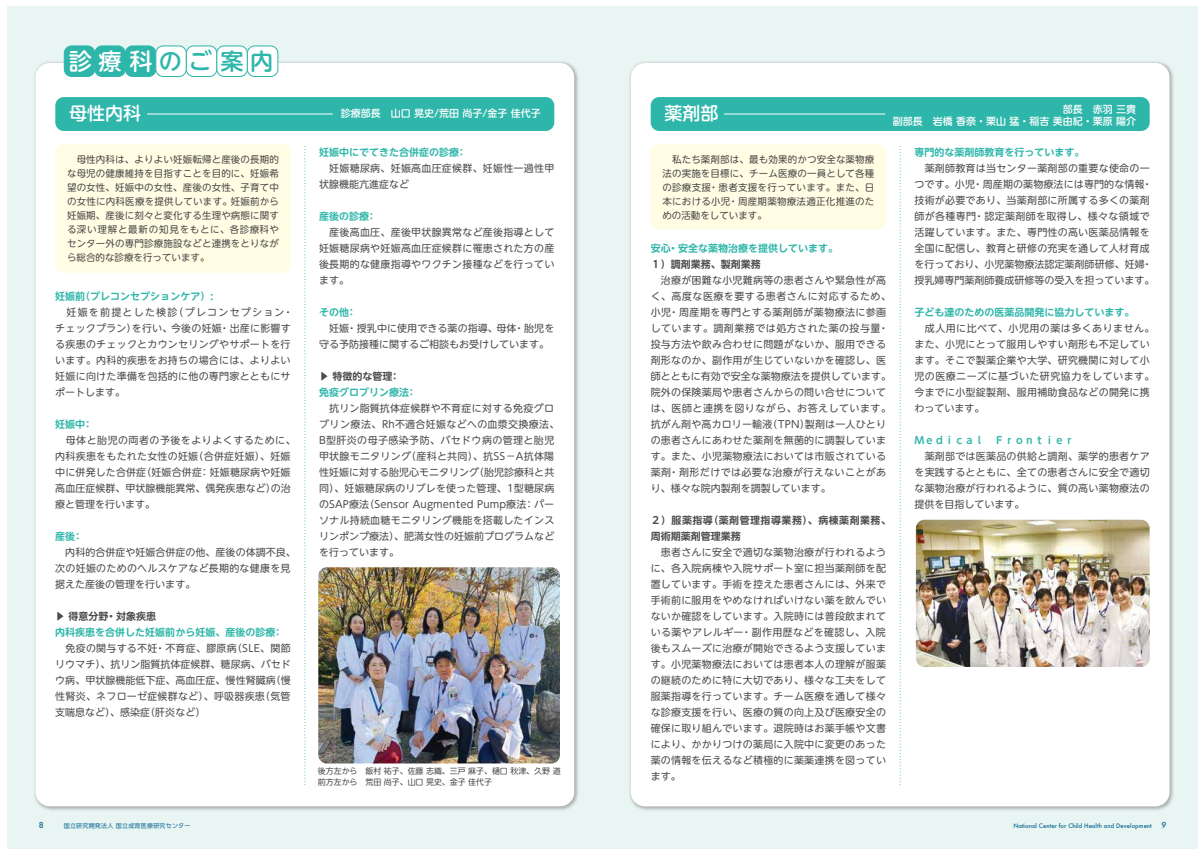
<style>
.page{position:relative;width:1204px;height:855px;background:#fff}
.page>*{position:absolute;margin:0;border:0;box-sizing:border-box;transform-origin:0 0}
.t1{font:500 23.1px "UD Shin M Go Pro";letter-spacing:.28em;color:#2eb6aa}
.t2{font:500 18px "UD Shin M Go Pro";color:#fff}
.t3{font:10px/16px "UD Shin M Go Pro";letter-spacing:.025em;color:#4c4948}
.t4{font:700 10px "UD Shin M Go Pro De";color:#2eb6aa}
.t5{font:10px/16px "UD Shin M Go Pro";color:#4c4948}
.t6{font:500 10px/12px "UD Shin M Go Pro";color:#fff;text-align:right}
.t7{font:700 10px/16px "UD Shin M Go Pro De";letter-spacing:.045em;color:#4c4948}
.t8{font:700 10px "UD Shin M Go Pro De";color:#4c4948}
.t9{font:9.5px/14px "UD Shin M Go Pro";letter-spacing:.015em;color:#4c4948;text-align:justify}
.t10{font:8px/11px "UD Shin M Go Pro";letter-spacing:-.01em;color:#4c4948}
.t11{font:500 8px "Futura";color:#106b95}
.t12{font:500 6px "Futura";color:#106b95}
.t13{font:6px "UD Shin Go Pro";letter-spacing:.04em;color:#106b95}
.s1{color:#fff}
.s2{font-size:8px}
</style>
<div class="page">
<div style="left:7px;top:6px;width:1191px;height:842px;background:#e9f5f3"></div>
<div style="left:36px;top:63px;width:538px;height:743px;background:#fff;border-radius:14px"></div>
<div style="left:631px;top:63px;width:538px;height:743px;background:#fff;border-radius:14px"></div>
<div style="left:55px;top:144px;width:236px;height:129px;background:#fffde4;border-radius:9px"></div>
<div style="left:651px;top:144px;width:235px;height:85px;background:#fffde4;border-radius:9px"></div>
<svg style="left:304px;top:146px;width:1px;height:639px"></svg>
<div style="left:64px;top:46px;width:31px;height:30px;background:#2eb6aa;border-radius:7px"></div>
<div style="left:64px;top:46px;width:31px;height:31px;border:1px solid #2eb6aa;border-radius:7px"></div>
<div style="left:95px;top:46px;width:30px;height:30px;background:#2eb6aa;border-radius:7px"></div>
<div style="left:94px;top:46px;width:32px;height:31px;border:1px solid #2eb6aa;border-radius:7px"></div>
<div style="left:125px;top:46px;width:31px;height:30px;background:#2eb6aa;border-radius:7px"></div>
<div style="left:125px;top:46px;width:31px;height:31px;border:1px solid #2eb6aa;border-radius:7px"></div>
<div style="left:156px;top:46px;width:30px;height:30px;background:#fff;border-radius:7px"></div>
<div style="left:155px;top:46px;width:32px;height:31px;border:1px solid #2eb6aa;border-radius:7px"></div>
<div style="left:186px;top:46px;width:31px;height:30px;background:#fff;border-radius:7px"></div>
<div style="left:186px;top:46px;width:31px;height:31px;border:1px solid #2eb6aa;border-radius:7px"></div>
<div style="left:217px;top:46px;width:30px;height:30px;background:#fff;border-radius:7px"></div>
<div style="left:216px;top:46px;width:32px;height:31px;border:1px solid #2eb6aa;border-radius:7px"></div>
<div style="left:247px;top:46px;width:31px;height:30px;background:#fff;border-radius:7px"></div>
<div style="left:247px;top:46px;width:31px;height:31px;border:1px solid #2eb6aa;border-radius:7px"></div>
<div style="left:55px;top:97px;width:499px;height:34px;background:#2eb6aa;border-radius:9px"></div>
<hr style="left:147px;top:114px;width:186px;height:1px;background:#fff">
<div style="left:651px;top:97px;width:498px;height:34px;background:#2eb6aa;border-radius:9px"></div>
<hr style="left:724px;top:114px;width:161px;height:1px;background:#fff">
<svg style="left:900px;top:146px;width:1px;height:639px"></svg>
<img style="left:916px;top:519px;width:233px;height:147px">
<img style="left:318px;top:567px;width:242px;height:196px">
<h1 class="t1" style="left:69px;top:43px;width:206px"><span class="s1">診療科</span>のご案内</h1>
<h2 class="t2" style="left:69px;top:99px;width:92px">母性内科　</h2>
<p class="t6" style="left:341px;top:106px;width:201px">診療部長　山口 晃史/荒田 尚子/金子 佳代子</p>
<h2 class="t2" style="left:664px;top:99px;width:73px">薬剤部　</h2>
<p class="t6" style="left:893px;top:102px;width:245px">部長　赤羽 三貴<br>副部長　岩橋 香奈・栗山 猛・稲吉 美由紀・栗原 陽介</p>
<p class="t9" style="left:67px;top:152px;width:214px">　母性内科は、よりよい妊娠転帰と産後の長期的な母児の健康維持を目指すことを目的に、妊娠希望の女性、妊娠中の女性、産後の女性、子育て中の女性に内科医療を提供しています。妊娠前から妊娠期、産後に刻々と変化する生理や病態に関する深い理解と最新の知見をもとに、各診療科やセンター外の専門診療施設などと連携をとりながら総合的な診療を行っています。</p>
<p class="t4" style="left:55px;top:288px;width:159px">妊娠前（プレコンセプションケア）:</p>
<p class="t3" style="left:55px;top:303px;width:239px">　妊娠を前提とした検診（プレコンセプション・チェックプラン）を行い、今後の妊娠・出産に影響する疾患のチェックとカウンセリングやサポートを行います。内科的疾患をお持ちの場合には、よりよい妊娠に向けた準備を包括的に他の専門家とともにサポートします。</p>
<p class="t4" style="left:55px;top:416px;width:39px">妊娠中：</p>
<p class="t3" style="left:55px;top:431px;width:242px">　母体と胎児の両者の予後をよりよくするために、内科疾患をもたれた女性の妊娠（合併症妊娠）、妊娠中に併発した合併症（妊娠合併症：妊娠糖尿病や妊娠高血圧症候群、甲状腺機能異常、偶発疾患など）の治療と管理を行います。</p>
<p class="t4" style="left:55px;top:528px;width:29px">産後：</p>
<p class="t5" style="left:55px;top:543px;width:242px">　内科的合併症や妊娠合併症の他、産後の体調不良、次の妊娠のためのヘルスケアなど長期的な健康を見据えた産後の管理を行います。</p>
<p class="t8" style="left:55px;top:608px;width:102px">▶ 得意分野・対象疾患</p>
<p class="t4" style="left:55px;top:624px;width:229px">内科疾患を合併した妊娠前から妊娠、産後の診療：</p>
<p class="t3" style="left:55px;top:639px;width:237px;text-align:justify">　免疫の関与する不妊・不育症、膠原病（SLE、関節リウマチ）、抗リン脂質抗体症候群、糖尿病、バセドウ病、甲状腺機能低下症、高血圧症、慢性腎臓病（慢性腎炎、ネフローゼ症候群など）、呼吸器疾患（気管支喘息など）、感染症（肝炎など）</p>
<p class="t4" style="left:319px;top:144px;width:149px">妊娠中にでてきた合併症の診療：</p>
<p class="t3" style="left:319px;top:159px;width:237px">　妊娠糖尿病、妊娠高血圧症候群、妊娠性一過性甲状腺機能亢進症など</p>
<p class="t4" style="left:319px;top:208px;width:59px">産後の診療：</p>
<p class="t3" style="left:319px;top:223px;width:237px;text-align:justify">　産後高血圧、産後甲状腺異常など産後指導として妊娠糖尿病や妊娠高血圧症候群に罹患された方の産後長期的な健康指導やワクチン接種などを行っています。</p>
<p class="t4" style="left:319px;top:304px;width:39px">その他：</p>
<p class="t5" style="left:319px;top:319px;width:237px">　妊娠・授乳中に使用できる薬の指導、母体・胎児を守る予防接種に関するご相談もお受けしています。</p>
<p class="t8" style="left:319px;top:368px;width:82px">▶ 特徴的な管理：</p>
<p class="t4" style="left:319px;top:384px;width:99px">免疫グロブリン療法：</p>
<p class="t3" style="left:319px;top:399px;width:242px">　抗リン脂質抗体症候群や不育症に対する免疫グロブリン療法、Rh不適合妊娠などへの血漿交換療法、<br>B型肝炎の母子感染予防、バセドウ病の管理と胎児甲状腺モニタリング（産科と共同）、抗SS－A抗体陽性妊娠に対する胎児心モニタリング（胎児診療科と共同）、妊娠糖尿病のリブレを使った管理、1型糖尿病のSAP療法（Sensor Augmented Pump療法：パーソナル持続血糖モニタリング機能を搭載したインスリンポンプ療法）、肥満女性の妊娠前プログラムなどを行っています。</p>
<p class="t10" style="left:318px;top:764px;width:244px">後方左から　飯村 祐子、佐藤 志織、三戸 麻子、樋口 秋津、久野 道前方左から　荒田 尚子、山口 晃史、金子 佳代子</p>
<p class="t9" style="left:662px;top:152px;width:214px">　私たち薬剤部は、最も効果的かつ安全な薬物療法の実施を目標に、チーム医療の一員として各種の診療支援・患者支援を行っています。また、日本における小児・周産期薬物療法適正化推進のための活動をしています。</p>
<p class="t4" style="left:651px;top:240px;width:189px">安心・安全な薬物治療を提供しています。</p>
<p class="t8" style="left:651px;top:256px;width:111px">１）調剤業務、製剤業務</p>
<p class="t3" style="left:651px;top:271px;width:242px">　治療が困難な小児難病等の患者さんや緊急性が高く、高度な医療を要する患者さんに対応するため、小児・周産期を専門とする薬剤師が薬物療法に参画しています。調剤業務では処方された薬の投与量・投与方法や飲み合わせに問題がないか、服用できる剤形なのか、副作用が生じていないかを確認し、医師とともに有効で安全な薬物療法を提供しています。院外の保険薬局や患者さんからの問い合せについては、医師と連携を図りながら、お答えしています。抗がん剤や高カロリー輸液（TPN）製剤は一人ひとりの患者さんにあわせた薬剤を無菌的に調製しています。また、小児薬物療法においては市販されている薬剤・剤形だけでは必要な治療が行えないことがあり、様々な院内製剤を調製しています。</p>
<p class="t7" style="left:651px;top:511px;width:242px">２）服薬指導（薬剤管理指導業務）、病棟薬剤業務、周術期薬剤管理業務</p>
<p class="t3" style="left:651px;top:543px;width:237px;text-align:justify">　患者さんに安全で適切な薬物治療が行われるように、各入院病棟や入院サポート室に担当薬剤師を配置しています。手術を控えた患者さんには、外来で手術前に服用をやめなければいけない薬を飲んでいないか確認をしています。入院時には普段飲まれている薬やアレルギー・副作用歴などを確認し、入院後もスムーズに治療が開始できるよう支援しています。小児薬物療法においては患者本人の理解が服薬の継続のために特に大切であり、様々な工夫をして服薬指導を行っています。チーム医療を通して様々な診療支援を行い、医療の質の向上及び医療安全の確保に取り組んでいます。退院時はお薬手帳や文書により、かかりつけの薬局に入院中に変更のあった薬の情報を伝えるなど積極的に薬薬連携を図っています。</p>
<p class="t4" style="left:914px;top:144px;width:171px">専門的な薬剤師教育を行っています。</p>
<p class="t3" style="left:914px;top:159px;width:241px">　薬剤師教育は当センター薬剤部の重要な使命の一つです。小児・周産期の薬物療法には専門的な情報・技術が必要であり、当薬剤部に所属する多くの薬剤師が各種専門・認定薬剤師を取得し、様々な領域で活躍しています。また、専門性の高い医薬品情報を全国に配信し、教育と研修の充実を通して人材育成を行っており、小児薬物療法認定薬剤師研修、妊婦・授乳婦専門薬剤師養成研修等の受入を担っています。</p>
<p class="t4" style="left:914px;top:304px;width:221px">子ども達のための医薬品開発に協力しています。</p>
<p class="t3" style="left:914px;top:319px;width:242px">　成人用に比べて、小児用の薬は多くありません。また、小児にとって服用しやすい剤形も不足しています。そこで製薬企業や大学、研究機関に対して小児の医療ニーズに基づいた研究協力をしています。今までに小型錠製剤、服用補助食品などの開発に携わっています。</p>
<p class="t4" style="left:914px;top:432px;width:161px">Ｍｅｄｉｃａｌ　Ｆｒｏｎｔｉｅｒ</p>
<p class="t3" style="left:914px;top:447px;width:237px;text-align:justify">　薬剤部では医薬品の供給と調剤、薬学的患者ケアを実践するとともに、全ての患者さんに安全で適切な薬物治療が行われるように、質の高い薬物療法の提供を目指しています。</p>
<p class="t11" style="left:39px;top:818px;width:6px">8</p>
<p class="t13" style="left:64px;top:820px;width:128px">国立研究開発法人 国立成育医療研究センター</p>
<p class="t12" style="left:1013px;top:820px;width:155px">National Center for Child Health and Development <span class="s2">9</span></p>
</div>
